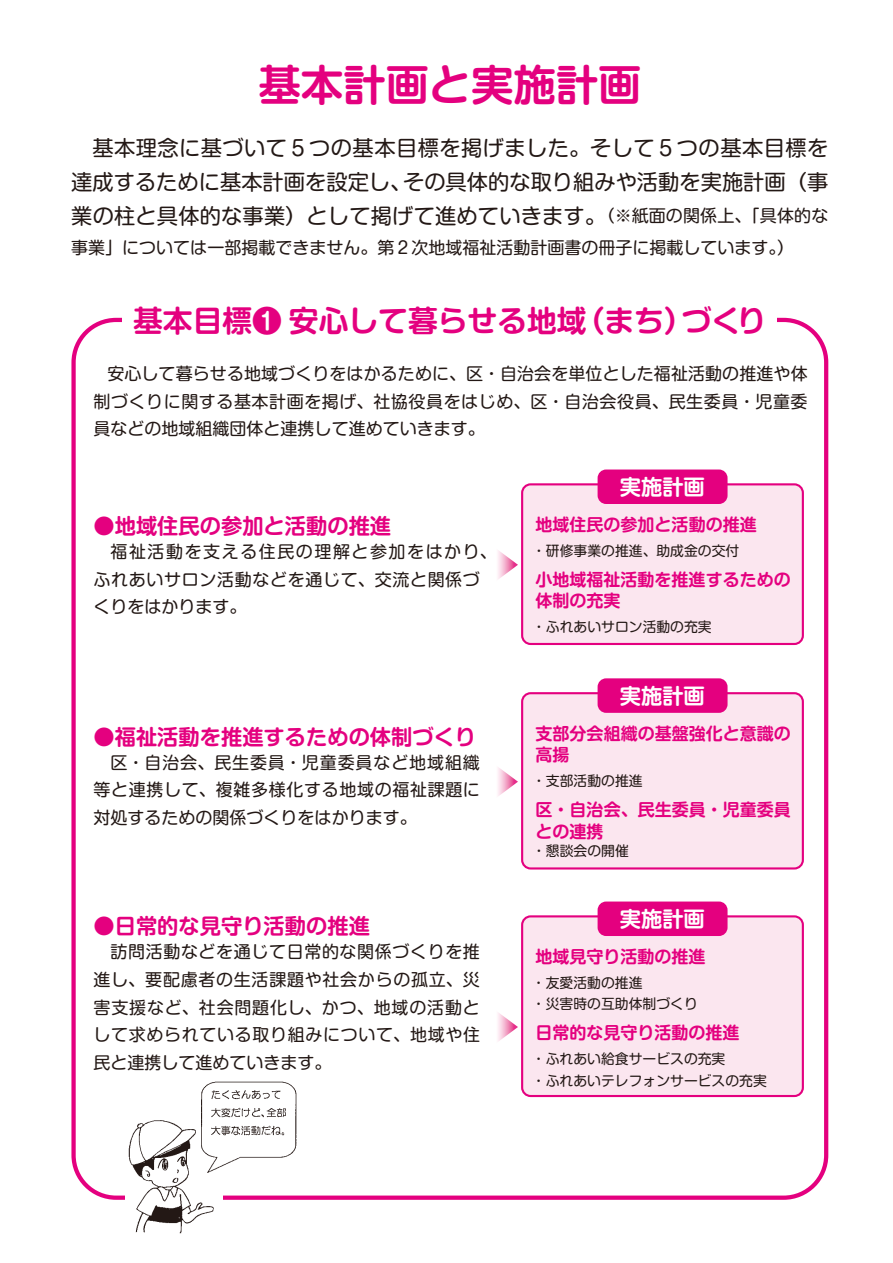
<style>
.page{position:relative;width:893px;height:1263px;background:#fff}
.page>*{position:absolute;margin:0;border:0;box-sizing:border-box;transform-origin:0 0}
.t1{font:700 42.45px "Shin M Go Pro De";color:#e4007f}
.t2{font:700 29.7px "Shin M Go Pro De";color:#e4007f}
.t3{font:21.3px/34px "Shin M Go Pro";letter-spacing:.01em;color:#231815;text-align:right}
.t4{font:700 21.3px "Shin M Go Pro De";color:#e4007f}
.t5{font:700 21.3px "Shin M Go Pro De";color:#fff}
.t6{font:16.95px/27.6px "Shin M Go Pro";letter-spacing:.03em;color:#231815;text-align:justify}
.t7{font:700 16.95px/21.3px "Shin M Go Pro De";color:#e4007f}
.t8{font:16.95px "Shin M Go Pro";color:#231815}
.t9{font:16.95px "Shin M Go Pro";letter-spacing:.01em;color:#231815}
.t10{font:13.8px/21.3px "Shin M Go Pro";color:#231815}
.s1{font-size:21.3px}
</style>
<div class="page">
<div style="left:522px;top:484px;width:281px;height:160px;background:#fbe6ef;border-radius:9px"></div>
<div style="left:521px;top:483px;width:283px;height:162px;border:2px solid #e4007f;border-radius:9px"></div>
<div style="left:598px;top:469px;width:129px;height:35px;background:#e4007f;border-radius:9px"></div>
<svg style="left:498px;top:550px;width:20px;height:29px"></svg>
<div style="left:522px;top:693px;width:281px;height:175px;background:#fbe6ef;border-radius:9px"></div>
<div style="left:521px;top:692px;width:283px;height:177px;border:2px solid #e4007f;border-radius:9px"></div>
<div style="left:598px;top:678px;width:129px;height:35px;background:#e4007f;border-radius:9px"></div>
<svg style="left:498px;top:767px;width:20px;height:29px"></svg>
<div style="left:522px;top:916px;width:281px;height:180px;background:#fbe6ef;border-radius:9px"></div>
<div style="left:521px;top:915px;width:283px;height:182px;border:2px solid #e4007f;border-radius:9px"></div>
<div style="left:598px;top:901px;width:129px;height:35px;background:#e4007f;border-radius:9px"></div>
<svg style="left:498px;top:1013px;width:20px;height:28px"></svg>
<img style="left:123px;top:1081px;width:176px;height:153px">
<h1 class="t1" style="left:258px;top:50px;width:384px">基本計画と実施計画</h1>
<p class="t3" style="left:71px;top:128px;width:759px">　基本理念に基づいて５つの基本目標を掲げました。そして５つの基本目標をその具体的な取り組みや活動を実施計画（事</p>
<p class="t3" style="left:71px;top:162px;width:342px">達成するために基本計画を設定し、</p>
<p class="t3" style="left:71px;top:196px;width:515px">業の柱と具体的な事業）として掲げて進めていきます</p>
<p class="t8" style="left:71px;top:234px;width:724px">事業」については一部掲載できません。第２次地域福祉活動計画書の冊子に掲載しています (。</p>
<p class="t9" style="left:585px;top:202px;width:245px"><span class="s1">。</span>（※紙面の関係上、「具体的な</p>
<h2 class="t2" style="left:133px;top:296px;width:455px">基本目標❶ 安心して暮らせる地域</h2>
<h2 class="t2" style="left:575px;top:296px;width:121px">（まち）</h2>
<h2 class="t2" style="left:682px;top:296px;width:86px">づくり</h2>
<p class="t6" style="left:94px;top:358px;width:716px;text-indent:14px">安心して暮らせる地域づくりをはかるために、区・自治会を単位とした福祉活動の推進や体制づくりに関する基本計画を掲げ、社協役員をはじめ、区・自治会役員、民生委員・児童委員などの地域組織団体と連携して進めていきます。</p>
<p class="t4" style="left:94px;top:509px;width:299px">●地域住民の参加と活動の推進</p>
<p class="t6" style="left:94px;top:536px;width:405px;text-align:left">　福祉活動を支える住民の理解と参加をはかり、ふれあいサロン活動などを通じて、交流と関係づくりをはかります。</p>
<p class="t4" style="left:94px;top:719px;width:384px">●福祉活動を推進するための体制づくり</p>
<p class="t6" style="left:94px;top:746px;width:388px">　区・自治会、民生委員・児童委員など地域組織等と連携して、複雑多様化する地域の福祉課題に対処するための関係づくりをはかります。</p>
<p class="t4" style="left:94px;top:909px;width:278px">●日常的な見守り活動の推進</p>
<p class="t6" style="left:94px;top:936px;width:388px">　訪問活動などを通じて日常的な関係づくりを推進し、要配慮者の生活課題や社会からの孤立、災害支援など、社会問題化し、かつ、地域の活動として求められている取り組みについて、地域や住民と連携して進めていきます。</p>
<p class="t5" style="left:620px;top:469px;width:87px">実施計画</p>
<p class="t7" style="left:536px;top:512px;width:223px">地域住民の参加と活動の推進</p>
<p class="t10" style="left:532px;top:538px;width:209px">・研修事業の推進、助成金の交付</p>
<p class="t7" style="left:536px;top:567px;width:257px">小地域福祉活動を推進するための体制の充実</p>
<p class="t10" style="left:532px;top:615px;width:181px">・ふれあいサロン活動の充実</p>
<p class="t5" style="left:620px;top:679px;width:87px">実施計画</p>
<p class="t7" style="left:536px;top:721px;width:257px">支部分会組織の基盤強化と意識の高揚</p>
<p class="t10" style="left:532px;top:768px;width:112px">・支部活動の推進</p>
<p class="t7" style="left:536px;top:797px;width:257px">区・自治会、民生委員・児童委員との連携</p>
<p class="t10" style="left:532px;top:838px;width:98px">・懇談会の開催</p>
<p class="t5" style="left:620px;top:902px;width:87px">実施計画</p>
<p class="t7" style="left:535px;top:944px;width:172px">地域見守り活動の推進</p>
<p class="t10" style="left:532px;top:970px;width:167px">・友愛活動の推進<br>・災害時の互助体制づくり</p>
<p class="t7" style="left:535px;top:1020px;width:206px">日常的な見守り活動の推進</p>
<p class="t10" style="left:532px;top:1047px;width:236px">・ふれあい給食サービスの充実<br>・ふれあいテレフォンサービスの充実</p>
</div>
